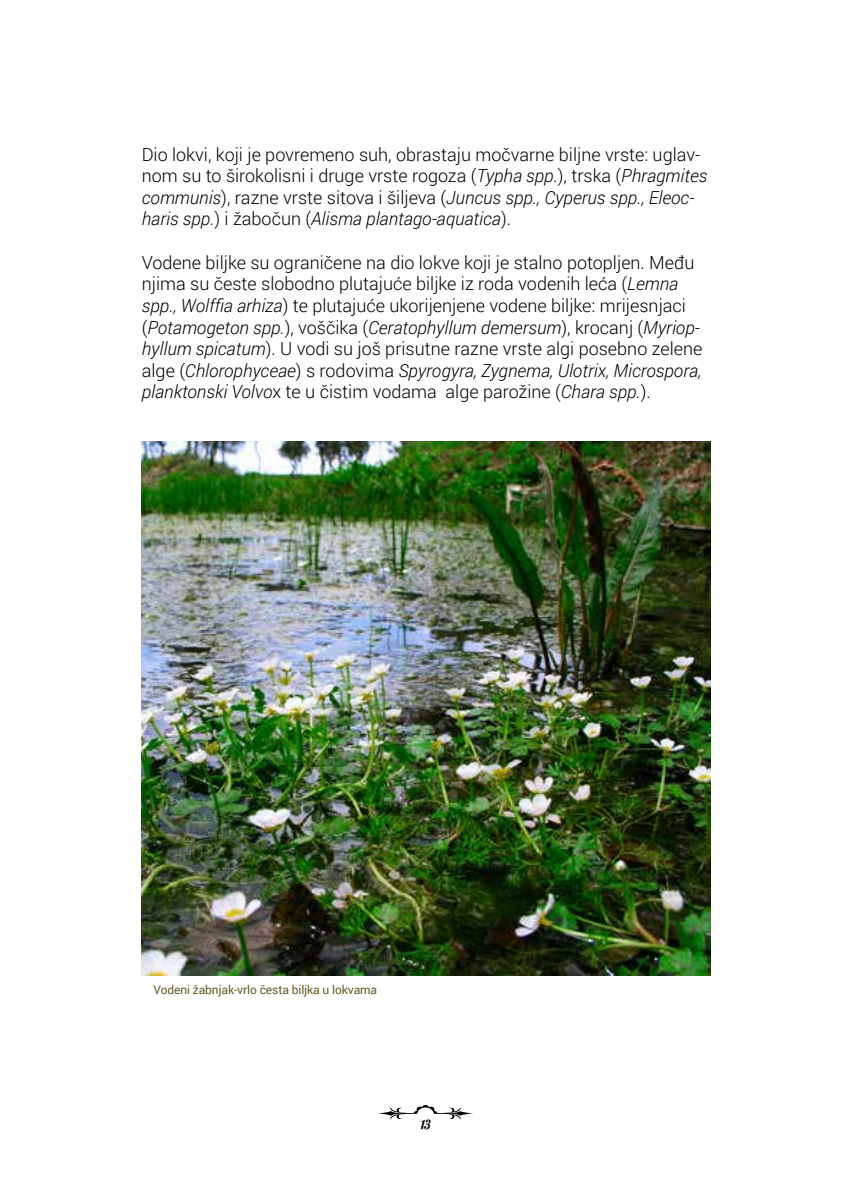
<style>
.page{position:relative;width:851px;height:1191px;background:#fff}
.page>*{position:absolute;margin:0;border:0;box-sizing:border-box;transform-origin:0 0}
.t1{font:300 18px/21.6px "Roboto";color:#000}
.t2{font:14px "Semilla";color:#000}
.t3{font:12px "Roboto";letter-spacing:-.01em;color:#655c28}
.s1{font-style:italic}
</style>
<div class="page">
<svg style="left:378px;top:1105px;width:95px;height:15px"></svg>
<img style="left:142px;top:442px;width:568px;height:533px">
<p class="t1" style="left:142px;top:143px;width:567px">Dio lokvi, koji je povremeno suh, obrastaju močvarne biljne vrste: uglav&shy;nom su to širokolisni i druge vrste rogoza (<span class="s1">Typha spp.</span>), trska (<span class="s1">Phragmites communis</span>), razne vrste sitova i šiljeva (<span class="s1">Juncus spp., Cyperus spp., Eleoc&shy;haris spp.</span>) i žabočun (<span class="s1">Alisma plantago-aquatica</span>).</p>
<p class="t1" style="left:142px;top:251px;width:562px">Vodene biljke su ograničene na dio lokve koji je stalno potopljen. Među njima su česte slobodno plutajuće biljke iz roda vodenih leća (<span class="s1">Lemna spp., Wolffia arhiza</span>) te plutajuće ukorijenjene vodene biljke: mrijesnjaci (<span class="s1">Potamogeton spp.</span>), voščika (<span class="s1">Ceratophyllum demersum</span>), krocanj (<span class="s1">Myriop&shy;hyllum spicatum</span>). U vodi su još prisutne razne vrste algi posebno zelene alge (<span class="s1">Chlorophyceae</span>) s rodovima <span class="s1">Spyrogyra, Zygnema, Ulotrix, Microspora, planktonski Volvo</span>x te u čistim vodama alge parožine (<span class="s1">Chara spp.</span>).</p>
<p class="t3" style="left:153px;top:981px;width:225px">Vodeni žabnjak-vrlo česta biljka u lokvama</p>
<p class="t2" style="left:420px;top:1116px;width:12px">13</p>
</div>
